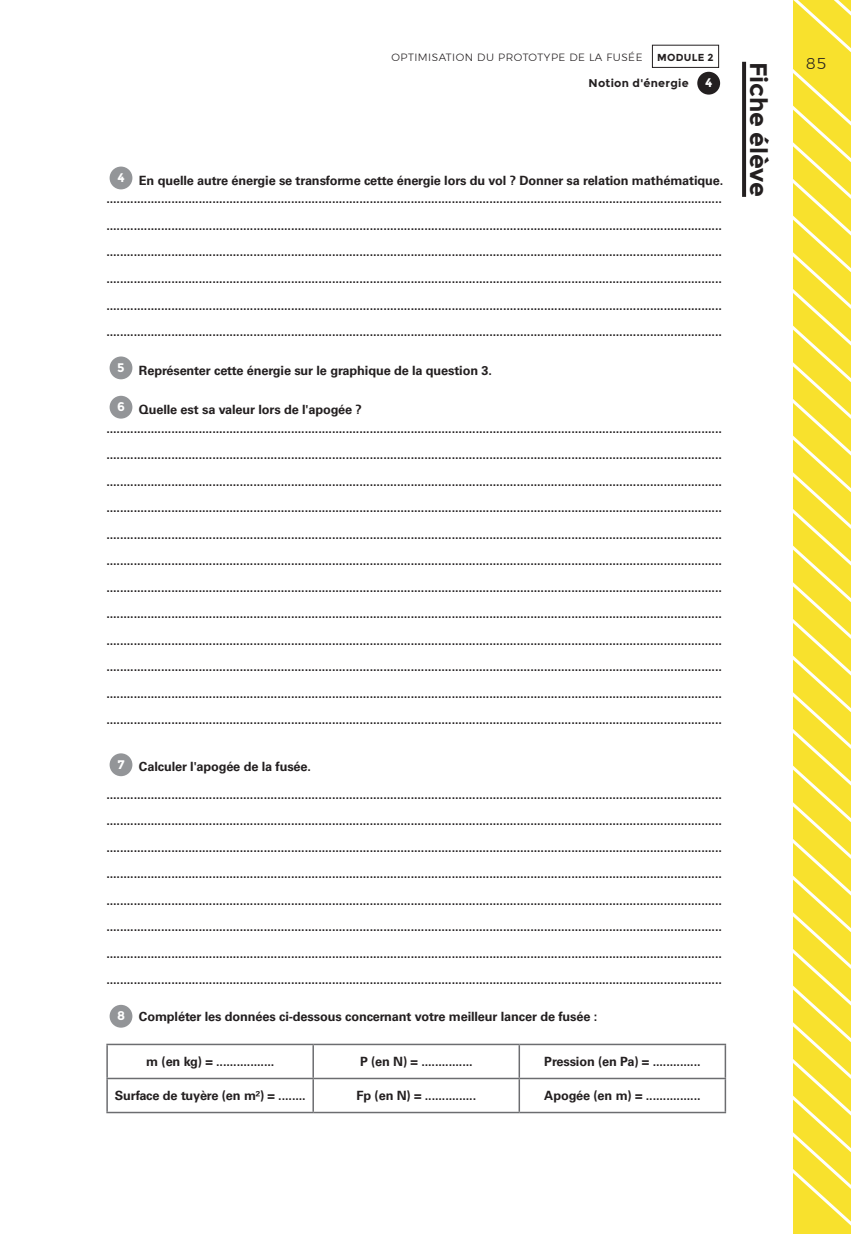
<style>
.page{position:relative;width:851px;height:1234px;background:#fff}
.page>*{position:absolute;margin:0;border:0;box-sizing:border-box;transform-origin:0 0}
.t1{font:700 24px "Montserrat";letter-spacing:-.01em;color:#231f20}
.t2{font:300 15.6px "Montserrat";color:#231f20}
.t3{font:700 12.75px/26.5px "Univers LT Std";letter-spacing:-.01em;color:#231f20;text-align:justify}
.t4{font:700 12.45px "Montserrat";color:#fff}
.t5{font:700 11.25px "Montserrat";letter-spacing:.025em;color:#231f20}
.t6{font:300 10.5px "Montserrat";letter-spacing:.05em;color:#231f20}
.t7{font:700 10.2px "Montserrat";color:#231f20}
.s1{font-family:"Montserrat";font-size:12.45px;color:#fff}
</style>
<div class="page">
<svg style="left:742px;top:62px;width:4px;height:135px"></svg>
<svg style="left:793px;top:0;width:57px;height:1233px;background:#f8e443"></svg>
<div style="left:652px;top:45px;width:67px;height:23px;border:1px solid #231f20"></div>
<div style="left:697px;top:72px;width:23px;height:23px;background:#231f20;border-radius:50%"></div>
<div style="left:110px;top:166px;width:22px;height:23px;background:#939598;border-radius:50%"></div>
<div style="left:110px;top:356px;width:22px;height:23px;background:#939598;border-radius:50%"></div>
<div style="left:110px;top:395px;width:22px;height:23px;background:#939598;border-radius:50%"></div>
<div style="left:110px;top:753px;width:22px;height:23px;background:#939598;border-radius:50%"></div>
<div style="left:110px;top:1004px;width:22px;height:23px;background:#939598;border-radius:50%"></div>
<hr style="left:724px;top:1078px;width:2px;height:33px;background:#6c6d70">
<hr style="left:519px;top:1111px;width:207px;height:1px;background:#6c6d70">
<hr style="left:106px;top:1078px;width:2px;height:33px;background:#6c6d70">
<hr style="left:106px;top:1111px;width:207px;height:1px;background:#6c6d70">
<hr style="left:106px;top:1043px;width:207px;height:1px;background:#6c6d70">
<hr style="left:106px;top:1044px;width:2px;height:33px;background:#6c6d70">
<hr style="left:106px;top:1077px;width:207px;height:1px;background:#6c6d70">
<hr style="left:313px;top:1043px;width:206px;height:1px;background:#6c6d70">
<hr style="left:312px;top:1044px;width:2px;height:33px;background:#6c6d70">
<hr style="left:519px;top:1043px;width:207px;height:1px;background:#6c6d70">
<hr style="left:518px;top:1044px;width:2px;height:33px;background:#6c6d70">
<hr style="left:724px;top:1044px;width:2px;height:33px;background:#6c6d70">
<hr style="left:519px;top:1077px;width:207px;height:1px;background:#6c6d70">
<hr style="left:313px;top:1077px;width:206px;height:1px;background:#6c6d70">
<hr style="left:312px;top:1078px;width:2px;height:33px;background:#6c6d70">
<hr style="left:518px;top:1078px;width:2px;height:33px;background:#6c6d70">
<hr style="left:313px;top:1111px;width:206px;height:1px;background:#6c6d70">
<p class="t6" style="left:391px;top:49px;width:16px">OPTIMI</p>
<p class="t6" style="left:432px;top:49px;width:15px">SATION</p>
<p class="t6" style="left:477px;top:49px;width:30px">DU PROTOT</p>
<p class="t6" style="left:544px;top:49px;width:92px">YPE DE LA FUSÉE</p>
<p class="t7" style="left:657px;top:52px;width:19px">Module</p>
<p class="t7" style="left:707px;top:52px;width:8px">2</p>
<p class="t5" style="left:588px;top:76px;width:102px">Notion d'énergie</p>
<p class="t4" style="left:705px;top:75px;width:9px">4</p>
<p class="t3" style="left:106px;top:171px;width:618px;line-height:18.8px;text-align:right"><sup>4</sup> En quelle autre énergie se transforme cette énergie lors du vol ? Donner sa relation mathématique. ....................................................................................................................................................................................</p>
<p class="t3" style="left:106px;top:212px;width:617px">.................................................................................................................................................................................... .................................................................................................................................................................................... .................................................................................................................................................................................... .................................................................................................................................................................................... ....................................................................................................................................................................................</p>
<p class="t3" style="left:117px;top:357px;width:376px"><sup>5</sup> Représenter cette énergie sur le graphique de la question 3.</p>
<p class="t3" style="left:106px;top:400px;width:617px;line-height:18.8px;text-indent:11px"><sup>6</sup> Quelle est sa valeur lors de l'apogée ? ....................................................................................................................................................................................</p>
<p class="t3" style="left:106px;top:441px;width:617px">.................................................................................................................................................................................... .................................................................................................................................................................................... .................................................................................................................................................................................... .................................................................................................................................................................................... .................................................................................................................................................................................... .................................................................................................................................................................................... .................................................................................................................................................................................... .................................................................................................................................................................................... .................................................................................................................................................................................... .................................................................................................................................................................................... ....................................................................................................................................................................................</p>
<p class="t3" style="left:106px;top:753px;width:617px;text-align:left;text-indent:11px"><sup>7</sup> Calculer l'apogée de la fusée. .................................................................................................................................................................................... .................................................................................................................................................................................... .................................................................................................................................................................................... .................................................................................................................................................................................... .................................................................................................................................................................................... .................................................................................................................................................................................... .................................................................................................................................................................................... ....................................................................................................................................................................................</p>
<p class="t3" style="left:117px;top:1002px;width:482px"><span class="s1">8</span> Compléter les données ci-dessous concernant votre meilleur lancer de fusée :</p>
<p class="t3" style="left:146px;top:1048px;width:130px">m (en kg) = .................</p>
<p class="t3" style="left:360px;top:1048px;width:114px">P (en N) = ...............</p>
<p class="t3" style="left:544px;top:1048px;width:158px">Pression (en Pa) = ..............</p>
<p class="t3" style="left:115px;top:1082px;width:192px">Surface de tuyère (en m²) = ........</p>
<p class="t3" style="left:356px;top:1082px;width:121px">Fp (en N) = ...............</p>
<p class="t3" style="left:544px;top:1082px;width:158px">Apogée (en m) = ................</p>
<h1 class="t1" style="left:772px;top:62px;width:136px;rotate:90deg">Fiche élève</h1>
<p class="t2" style="left:805px;top:52px;width:22px">85</p>
</div>
